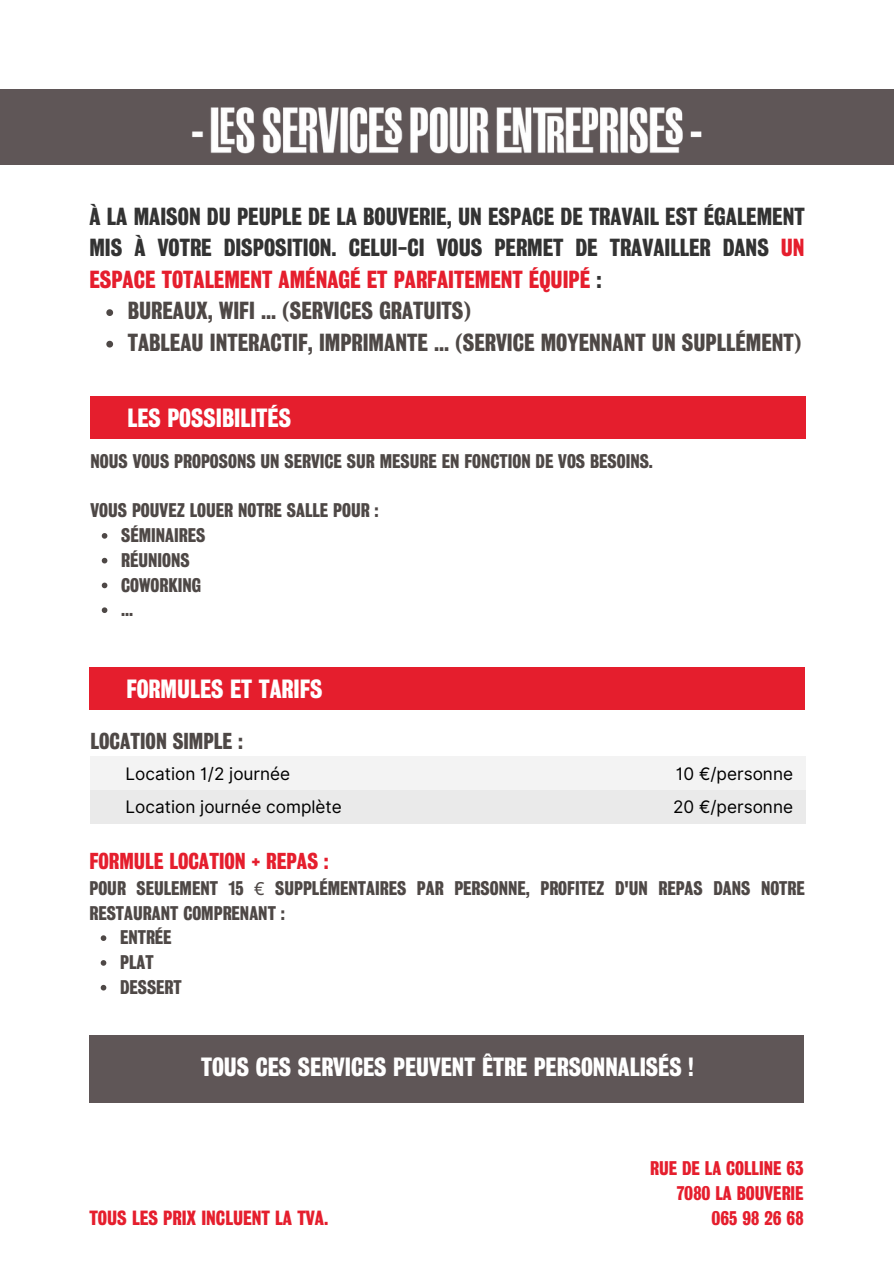
<style>
.page{position:relative;width:894px;height:1264px;background:#fff}
.page>*{position:absolute;margin:0;border:0;box-sizing:border-box;transform-origin:0 0}
.t1{font:24px "Bureau Grot Three Seven";color:#fff}
.t2{font:22.5px/31.5px "Bureau Grot Three Seven";color:#333;text-align:justify}
.t3{font:22.5px/31.5px "Bureau Grot Three Seven";color:#4e4846}
.t4{font:21px "Bureau Grot Three Seven";color:#e51e2d}
.t5{font:21px "Bureau Grot Three Seven";color:#4e4846}
.t6{font:18.75px "Bureau Grot Three Seven";color:#e51e2d}
.t7{font:18px/24.8px "Bureau Grot Three Seven";color:#4e4846}
.t8{font:18px/24.8px "Bureau Grot Three Seven";color:#e51e2d;text-align:right}
.t9{font:17.25px/33.6px "Inter";color:#000}
.s1{color:#e51e2d}
.s2{font-family:"Noto Sans"}
</style>
<div class="page">
<div style="left:447px;top:89px;width:446px;height:76px;background:#5f5657"></div>
<div style="left:0;top:89px;width:499px;height:76px;background:#5f5657"></div>
<div style="left:90px;top:396px;width:715px;height:43px;background:#e51e2d"></div>
<div style="left:90px;top:790px;width:715px;height:33px;background:#eaeaea"></div>
<div style="left:90px;top:756px;width:715px;height:34px;background:#f3f3f3"></div>
<div style="left:89px;top:1034px;width:714px;height:68px;background:#5f5657"></div>
<div style="left:89px;top:667px;width:715px;height:43px;background:#e51e2d"></div>
<img style="left:192px;top:107px;width:510px;height:47px">
<svg style="left:106px;top:309px;width:7px;height:7px"></svg>
<svg style="left:106px;top:341px;width:7px;height:6px"></svg>
<svg style="left:102px;top:533px;width:5px;height:5px"></svg>
<svg style="left:102px;top:558px;width:5px;height:5px"></svg>
<svg style="left:102px;top:582px;width:5px;height:6px"></svg>
<svg style="left:102px;top:607px;width:5px;height:6px"></svg>
<svg style="left:101px;top:935px;width:5px;height:5px"></svg>
<svg style="left:101px;top:960px;width:5px;height:5px"></svg>
<svg style="left:101px;top:984px;width:5px;height:6px"></svg>
<p class="t2" style="left:89px;top:200px;width:716px">À LA MAISON DU PEUPLE DE LA BOUVERIE, UN ESPACE DE TRAVAIL EST ÉGALEMENT MIS À VOTRE DISPOSITION. CELUI-CI VOUS PERMET DE TRAVAILLER DANS <span class="s1">UN ESPACE TOTALEMENT AMÉNAGÉ ET PARFAITEMENT ÉQUIPÉ</span> :</p>
<p class="t3" style="left:128px;top:295px;width:674px">BUREAUX, WIFI ... (SERVICES GRATUITS)<br>TABLEAU INTERACTIF, IMPRIMANTE ... (SERVICE MOYENNANT UN SUPLLÉMENT)</p>
<h1 class="t1" style="left:127px;top:404px;width:165px">LES POSSIBILITÉS</h1>
<p class="t7" style="left:90px;top:448px;width:564px">NOUS VOUS PROPOSONS UN SERVICE SUR MESURE EN FONCTION DE VOS BESOINS.</p>
<p class="t7" style="left:90px;top:498px;width:290px">VOUS POUVEZ LOUER NOTRE SALLE POUR :</p>
<p class="t7" style="left:121px;top:523px;width:86px">SÉMINAIRES<br>RÉUNIONS<br>COWORKING ...</p>
<h1 class="t1" style="left:126px;top:675px;width:198px">FORMULES ET TARIFS</h1>
<p class="t5" style="left:90px;top:729px;width:154px">LOCATION SIMPLE :</p>
<p class="t9" style="left:125px;top:756px;width:218px">Location 1/2 journée<br>Location journée complète</p>
<p class="t9" style="left:675px;top:756px;width:119px">10 €/personne</p>
<p class="t9" style="left:672px;top:790px;width:121px">20 €/personne</p>
<p class="t4" style="left:89px;top:848px;width:241px">FORMULE LOCATION + REPAS :</p>
<p class="t7" style="left:89px;top:875px;width:716px">POUR SEULEMENT 15 <span class="s2">€</span> SUPPLÉMENTAIRES PAR PERSONNE, PROFITEZ D'UN REPAS DANS NOTRE<br>RESTAURANT COMPRENANT :</p>
<p class="t7" style="left:120px;top:925px;width:63px">ENTRÉE<br>PLAT<br>DESSERT</p>
<h1 class="t1" style="left:201px;top:1053px;width:493px">TOUS CES SERVICES PEUVENT ÊTRE PERSONNALISÉS !</h1>
<p class="t6" style="left:89px;top:1207px;width:240px">TOUS LES PRIX INCLUENT LA TVA.</p>
<p class="t8" style="left:650px;top:1156px;width:155px">RUE DE LA COLLINE 63<br>7080 LA BOUVERIE<br>065 98 26 68</p>
</div>
